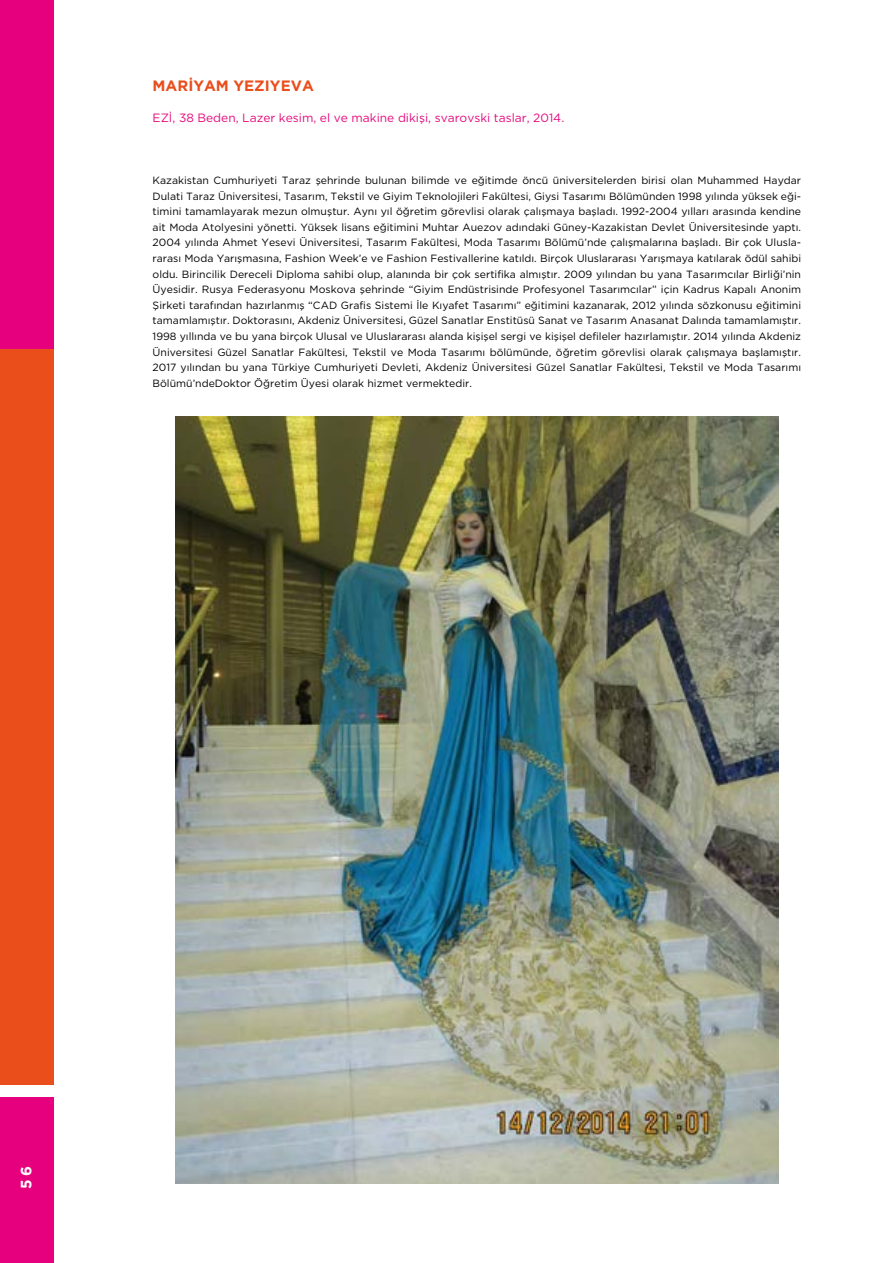
<style>
.page{position:relative;width:893px;height:1263px;background:#fff}
.page>*{position:absolute;margin:0;border:0;box-sizing:border-box;transform-origin:0 0}
.t1{font:700 15px "Gotham TRUN";color:#e94e1b}
.t2{font:700 15px "Gotham TRUN";color:#fff}
.t3{font:12px "Gotham TRUN";color:#e50b7e}
.t4{font:10.5px/15.6px "Gotham TRUN";color:#000;text-align:justify}
</style>
<div class="page">
<div style="left:0;top:349px;width:54px;height:735px;background:#e94e1b"></div>
<div style="left:0;top:0;width:54px;height:349px;background:#e6007d"></div>
<div style="left:0;top:1097px;width:54px;height:166px;background:#e6007d"></div>
<img style="left:175px;top:416px;width:603px;height:767px">
<h1 class="t1" style="left:153px;top:77px;width:163px">MARİYAM YEZIYEVA</h1>
<p class="t3" style="left:153px;top:111px;width:413px">EZİ, 38 Beden, Lazer kesim, el ve makine dikişi, svarovski taslar, 2014.</p>
<p class="t4" style="left:153px;top:172px;width:650px">Kazakistan Cumhuriyeti Taraz şehrinde bulunan bilimde ve eğitimde öncü üniversitelerden birisi olan Muhammed Haydar Dulati Taraz Üniversitesi, Tasarım, Tekstil ve Giyim Teknolojileri Fakültesi, Giysi Tasarımı Bölümünden 1998 yılında yüksek eği&shy;timini tamamlayarak mezun olmuştur. Aynı yıl öğretim görevlisi olarak çalışmaya başladı. 1992-2004 yılları arasında kendine ait Moda Atolyesini yönetti. Yüksek lisans eğitimini Muhtar Auezov adındaki Güney-Kazakistan Devlet Üniversitesinde yaptı.<br>2004 yılında Ahmet Yesevi Üniversitesi, Tasarım Fakültesi, Moda Tasarımı Bölümü’nde çalışmalarına başladı. Bir çok Ulusla&shy;rarası Moda Yarışmasına, Fashion Week’e ve Fashion Festivallerine katıldı. Birçok Uluslararası Yarışmaya katılarak ödül sahibi oldu. Birincilik Dereceli Diploma sahibi olup, alanında bir çok sertifika almıştır. 2009 yılından bu yana Tasarımcılar Birliği’nin Üyesidir. Rusya Federasyonu Moskova şehrinde “Giyim Endüstrisinde Profesyonel Tasarımcılar” için Kadrus Kapalı Anonim Şirketi tarafından hazırlanmış “CAD Grafis Sistemi İle Kıyafet Tasarımı” eğitimini kazanarak, 2012 yılında sözkonusu eğitimini tamamlamıştır. Doktorasını, Akdeniz Üniversitesi, Güzel Sanatlar Enstitüsü Sanat ve Tasarım Anasanat Dalında tamamlamıştır.<br>1998 yıllında ve bu yana birçok Ulusal ve Uluslararası alanda kişişel sergi ve kişişel defileler hazırlamıştır. 2014 yılında Akdeniz Üniversitesi Güzel Sanatlar Fakültesi, Tekstil ve Moda Tasarımı bölümünde, öğretim görevlisi olarak çalışmaya başlamıştır.<br>2017 yılından bu yana Türkiye Cumhuriyeti Devleti, Akdeniz Üniversitesi Güzel Sanatlar Fakültesi, Tekstil ve Moda Tasarımı Bölümü’ndeDoktor Öğretim Üyesi olarak hizmet vermektedir.</p>
<h1 class="t2" style="left:18px;top:1188px;width:24px;rotate:-90deg">56</h1>
</div>
